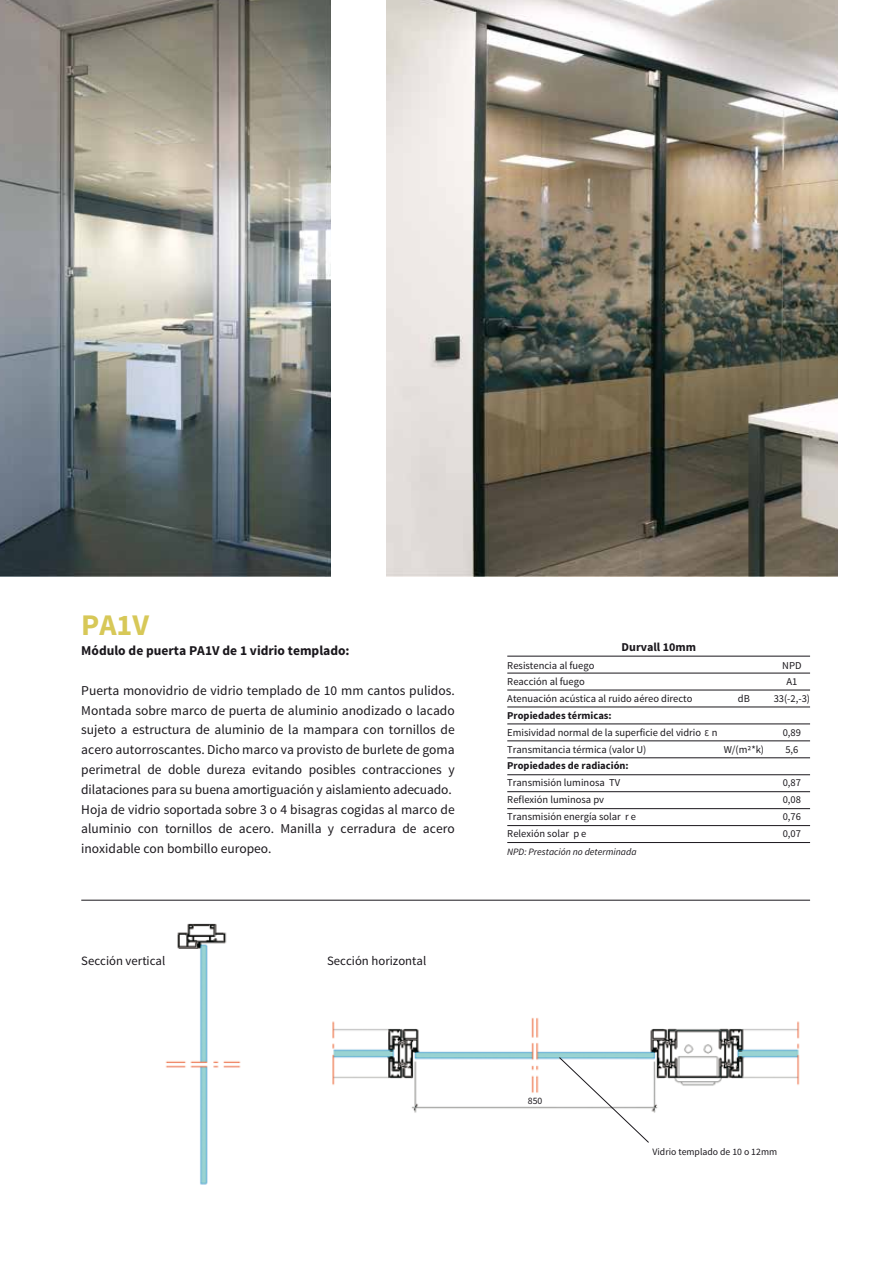
<style>
.page{position:relative;width:893px;height:1263px;background:#fff}
.page>*{position:absolute;margin:0;border:0;box-sizing:border-box;transform-origin:0 0}
.t1{font:700 30px "Source Sans Pro";color:#d7c858}
.t2{font:13.5px/19.8px "Source Sans Pro";color:#1a171c}
.t3{font:700 13.5px "Source Sans Pro";color:#1a171c}
.t4{font:12.75px "Source Sans Pro";color:#1a171c}
.t5{font:700 12px "Source Sans Pro";color:#1a171c}
.t6{font:10.5px/16.8px "Source Sans Pro";color:#1a171c}
.t7{font:700 10.5px "Source Sans Pro";color:#1a171c}
.t8{font:italic 9.75px "Source Sans Pro";color:#1a171c}
.t9{font:9.75px "Source Sans Pro";color:#1a171c}
</style>
<div class="page">
<img style="left:165px;top:923px;width:76px;height:262px">
<img style="left:0;top:0;width:838px;height:576px">
<hr style="left:81px;top:900px;width:729px;height:1px;background:#1a171c">
<hr style="left:507px;top:842px;width:303px;height:1px;background:#1a171c">
<hr style="left:507px;top:825px;width:303px;height:1px;background:#1a171c">
<hr style="left:507px;top:808px;width:303px;height:1px;background:#1a171c">
<hr style="left:507px;top:791px;width:303px;height:1px;background:#1a171c">
<hr style="left:507px;top:774px;width:303px;height:1px;background:#1a171c">
<hr style="left:507px;top:757px;width:303px;height:1px;background:#1a171c">
<hr style="left:507px;top:741px;width:303px;height:1px;background:#1a171c">
<hr style="left:507px;top:724px;width:303px;height:1px;background:#1a171c">
<hr style="left:507px;top:707px;width:303px;height:1px;background:#1a171c">
<hr style="left:507px;top:690px;width:303px;height:1px;background:#1a171c">
<hr style="left:507px;top:673px;width:303px;height:1px;background:#1a171c">
<hr style="left:507px;top:656px;width:303px;height:1px;background:#1a171c">
<div style="left:331px;top:0;width:54px;height:585px;background:#fff"></div>
<img style="left:332px;top:1017px;width:468px;height:96px">
<svg style="left:559px;top:1057px;width:90px;height:86px"></svg>
<h1 class="t1" style="left:81px;top:606px;width:69px">PA1V</h1>
<p class="t3" style="left:81px;top:642px;width:270px">Módulo de puerta PA1V de 1 vidrio templado:</p>
<p class="t2" style="left:81px;top:680px;width:375px">Puerta monovidrio de vidrio templado de 10 mm cantos pulidos.<br>Montada sobre marco de puerta de aluminio anodizado o lacado sujeto a estructura de aluminio de la mampara con tornillos de acero autorroscantes. Dicho marco va provisto de burlete de goma perimetral de doble dureza evitando posibles contracciones y dilataciones para su buena amortiguación y aislamiento adecuado.<br>Hoja de vidrio soportada sobre 3 o 4 bisagras cogidas al marco de aluminio con tornillos de acero. Manilla y cerradura de acero inoxidable con bombillo europeo.</p>
<p class="t4" style="left:81px;top:952px;width:86px">Sección vertical</p>
<p class="t4" style="left:327px;top:952px;width:101px">Sección horizontal</p>
<p class="t5" style="left:622px;top:640px;width:76px">Durvall 10mm</p>
<p class="t6" style="left:507px;top:657px;width:187px">Resistencia al fuego<br>Reacción al fuego<br>Atenuación acústica al ruido aéreo directo</p>
<p class="t7" style="left:507px;top:709px;width:106px">Propiedades térmicas:</p>
<p class="t6" style="left:507px;top:724px;width:212px">Emisividad normal de la superficie del vidrio n<br>Transmitancia térmica (valor U)</p>
<p class="t7" style="left:507px;top:759px;width:123px">Propiedades de radiación:</p>
<p class="t6" style="left:507px;top:774px;width:130px">Transmisión luminosa TV<br>Reflexión luminosa pv<br>Transmisión energía solar r e<br>Relexión solar p e</p>
<p class="t8" style="left:507px;top:846px;width:131px">NPD: Prestación no determinada</p>
<p class="t6" style="left:738px;top:690px;width:14px">dB</p>
<p class="t6" style="left:724px;top:741px;width:42px">W/(m2*k)</p>
<p class="t6" style="left:774px;top:657px;width:38px;text-align:center">NPD<br>A1<br>33(-2,-3)</p>
<p class="t6" style="left:783px;top:724px;width:20px">0,89<br>5,6</p>
<p class="t6" style="left:783px;top:774px;width:20px;text-align:justify">0,87<br>0,08<br>0,76<br>0,07</p>
<p class="t9" style="left:528px;top:1095px;width:16px">850</p>
<p class="t9" style="left:652px;top:1146px;width:126px">Vidrio templado de 10 o 12mm</p>
</div>
